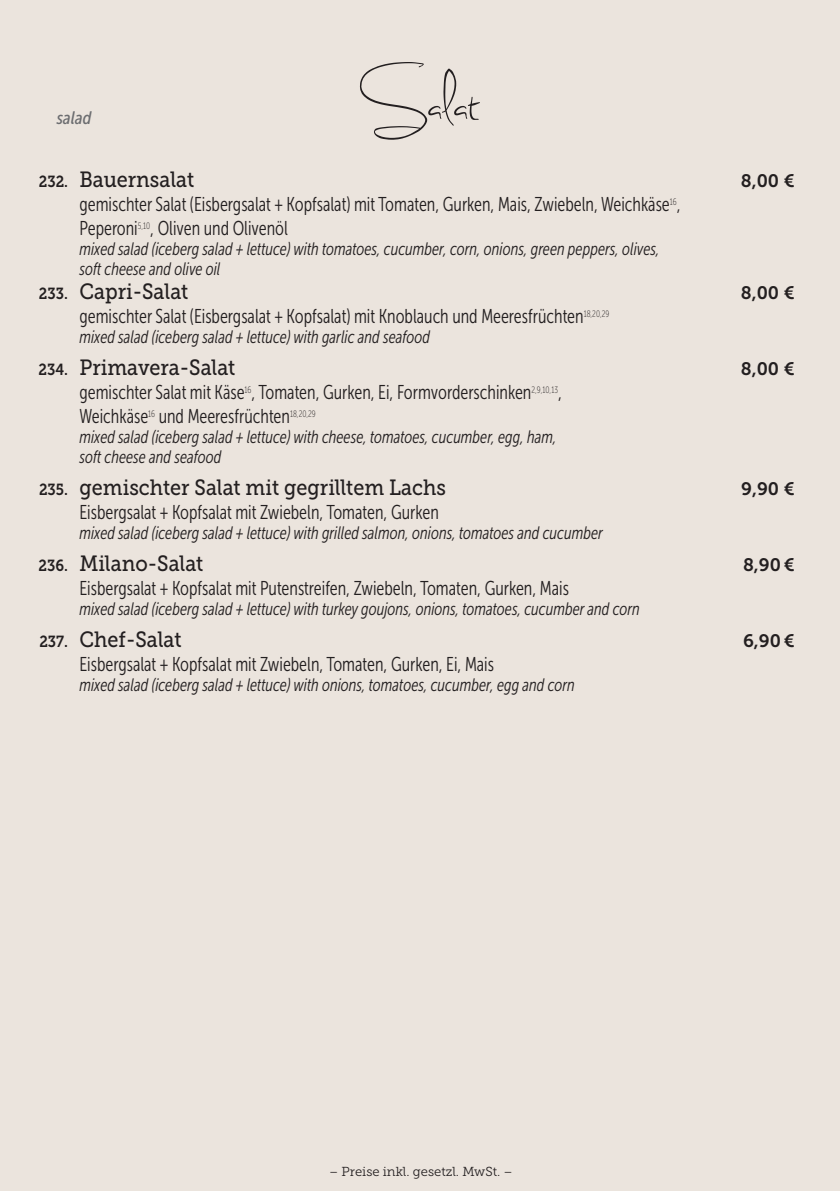
<style>
.page{position:relative;width:840px;height:1191px;background:#fff}
.page>*{position:absolute;margin:0;border:0;box-sizing:border-box;transform-origin:0 0}
.t1{font:66px "Sweetly Broken";color:#231f20}
.t2{font:22px "Museo Slab 500";color:#231f20;scale:.9 1}
.t3{font:20px/24px "Museo Sans Cond 300";color:#231f20;scale:.9 1}
.t4{font:italic 18px/20px "Museo Sans Cond 300";color:#231f20;scale:.9 1}
.t5{font:18px "Museo Slab 700";color:#231f20}
.t6{font:italic 18px "Museo Sans Cond 500";color:#6c6d70}
.t7{font:13px "Museo Slab 300";color:#231f20}
.s1{font-family:"Museo Slab 700";font-size:16px}
</style>
<div class="page">
<div style="left:0;top:0;width:839px;height:1191px;background:#ebe4dd"></div>
<p class="t6" style="left:57px;top:108px;width:36px">salad</p>
<h1 class="t1" style="left:359px;top:56px;width:122px">Salat</h1>
<p class="t2" style="left:39px;top:167px;width:174px"><span class="s1">232.</span> Bauernsalat</p>
<p class="t5" style="left:740px;top:170px;width:55px">8,00 €</p>
<p class="t3" style="left:79px;top:192px;width:669px">gemischter Salat (Eisbergsalat + Kopfsalat) mit Tomaten, Gurken, Mais, Zwiebeln, Weichkäse<sup>16</sup>,<br>Peperoni<sup>5,10</sup>, Oliven und Olivenöl</p>
<p class="t4" style="left:79px;top:239px;width:645px">mixed salad (iceberg salad + lettuce) with tomatoes, cucumber, corn, onions, green peppers, olives, soft cheese and olive oil</p>
<p class="t2" style="left:39px;top:279px;width:167px"><span class="s1">233.</span> Capri-Salat</p>
<p class="t5" style="left:740px;top:282px;width:55px">8,00 €</p>
<p class="t3" style="left:79px;top:304px;width:590px">gemischter Salat (Eisbergsalat + Kopfsalat) mit Knoblauch und Meeresfrüchten<sup>18,20,29</sup></p>
<p class="t4" style="left:79px;top:327px;width:391px">mixed salad (iceberg salad + lettuce) with garlic and seafood</p>
<p class="t2" style="left:38px;top:355px;width:220px"><span class="s1">234.</span> Primavera-Salat</p>
<p class="t5" style="left:740px;top:358px;width:55px">8,00 €</p>
<p class="t3" style="left:79px;top:380px;width:537px">gemischter Salat mit Käse<sup>16</sup>, Tomaten, Gurken, Ei, Formvorderschinken<sup>2,9,10,13</sup>,<br>Weichkäse<sup>16</sup> und Meeresfrüchten<sup>18,20,29</sup></p>
<p class="t4" style="left:79px;top:427px;width:531px">mixed salad (iceberg salad + lettuce) with cheese, tomatoes, cucumber, egg, ham, soft cheese and seafood</p>
<p class="t2" style="left:39px;top:475px;width:453px"><span class="s1">235.</span> gemischter Salat mit gegrilltem Lachs</p>
<p class="t5" style="left:740px;top:478px;width:55px">9,90 €</p>
<p class="t3" style="left:79px;top:500px;width:400px">Eisbergsalat + Kopfsalat mit Zwiebeln, Tomaten, Gurken</p>
<p class="t4" style="left:79px;top:523px;width:582px">mixed salad (iceberg salad + lettuce) with grilled salmon, onions, tomatoes and cucumber</p>
<p class="t2" style="left:39px;top:551px;width:184px"><span class="s1">236.</span> Milano-Salat</p>
<p class="t5" style="left:742px;top:554px;width:53px">8,90 €</p>
<p class="t3" style="left:79px;top:576px;width:545px">Eisbergsalat + Kopfsalat mit Putenstreifen, Zwiebeln, Tomaten, Gurken, Mais</p>
<p class="t4" style="left:79px;top:599px;width:623px">mixed salad (iceberg salad + lettuce) with turkey goujons, onions, tomatoes, cucumber and corn</p>
<p class="t2" style="left:39px;top:627px;width:159px"><span class="s1">237.</span> Chef-Salat</p>
<p class="t5" style="left:742px;top:630px;width:53px">6,90 €</p>
<p class="t3" style="left:79px;top:652px;width:462px">Eisbergsalat + Kopfsalat mit Zwiebeln, Tomaten, Gurken, Ei, Mais</p>
<p class="t4" style="left:79px;top:675px;width:551px">mixed salad (iceberg salad + lettuce) with onions, tomatoes, cucumber, egg and corn</p>
<p class="t7" style="left:329px;top:1164px;width:185px">– Preise inkl. gesetzl. MwSt. –</p>
</div>
